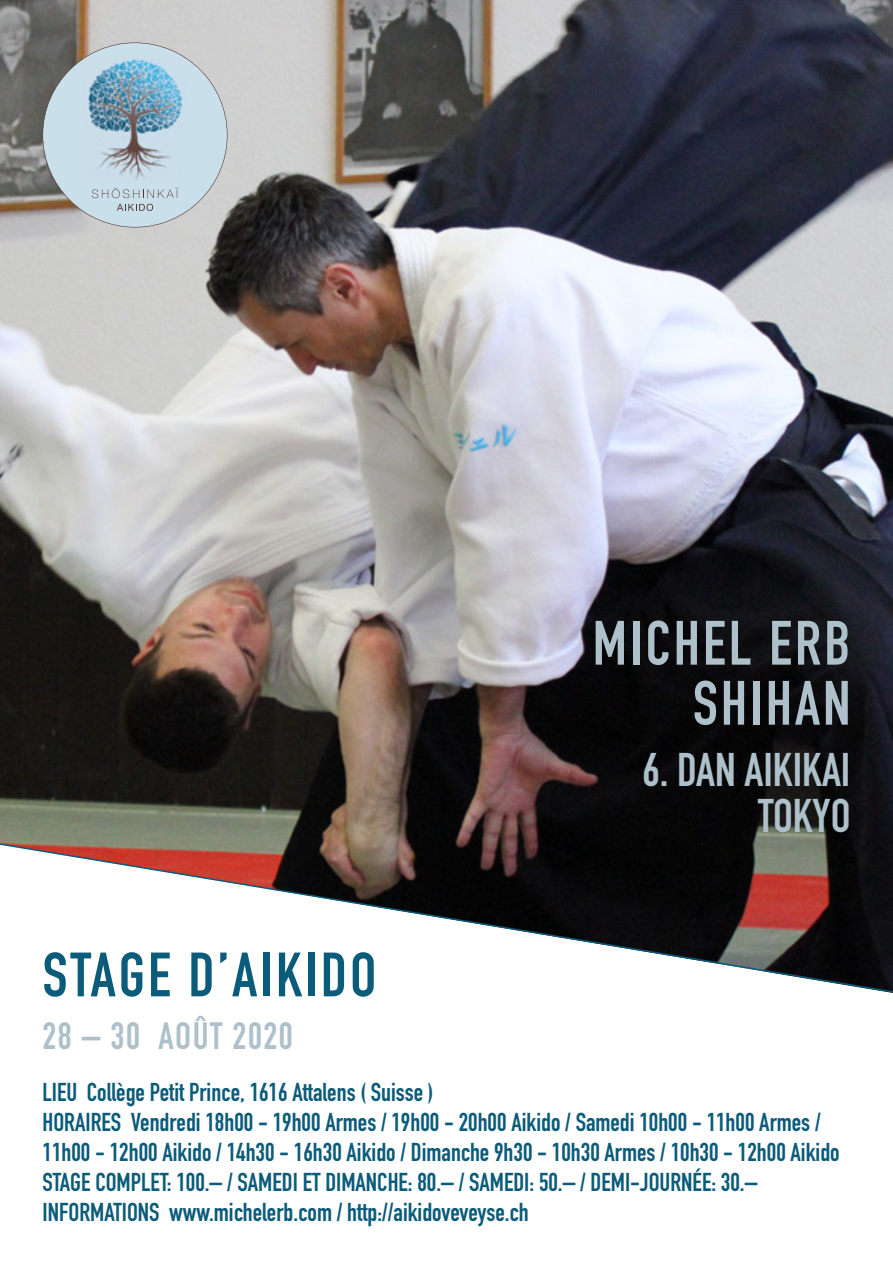
<style>
.page{position:relative;width:893px;height:1263px;background:#fff}
.page>*{position:absolute;margin:0;border:0;box-sizing:border-box;transform-origin:0 0}
.t1{font:700 61.5px/60px "DIN Condensed";letter-spacing:.05em;color:#aec1ca;text-align:right}
.t2{font:700 61.5px "DIN Condensed";letter-spacing:.05em;color:#0b5b7a}
.t3{font:700 46.5px/46.5px "DIN Condensed";color:#aec1ca;text-align:right}
.t4{font:700 37.5px "DIN Condensed";letter-spacing:.04em;color:#aec1ca}
.t5{font:700 25.5px/30px "DIN Condensed";color:#0b5b7a}
</style>
<div class="page">
<img style="left:0;top:0;width:893px;height:839px">
<svg style="left:0;top:839px;width:893px;height:154px"></svg>
<img style="left:43px;top:43px;width:184px;height:184px">
<h1 class="t1" style="left:593px;top:613px;width:259px">MICHEL ERB<br>SHIHAN</h1>
<h2 class="t3" style="left:642px;top:746px;width:209px">6. DAN AIKIKAI<br>TOKYO</h2>
<h1 class="t2" style="left:43px;top:933px;width:335px">STAGE D’AIKIDO</h1>
<h3 class="t4" style="left:43px;top:1010px;width:252px">28 – 30 AOÛT 2020</h3>
<p class="t5" style="left:43px;top:1077px;width:799px">LIEU Collège Petit Prince, 1616 Attalens ( Suisse )<br>HORAIRES Vendredi 18h00 - 19h00 Armes / 19h00 - 20h00 Aikido / Samedi 10h00 - 11h00 Armes / 11h00 - 12h00 Aikido / 14h30 - 16h30 Aikido / Dimanche 9h30 - 10h30 Armes / 10h30 - 12h00 Aikido STAGE COMPLET: 100.– / SAMEDI ET DIMANCHE: 80.– / SAMEDI: 50.– / DEMI-JOURNÉE: 30.– INFORMATIONS www.michelerb.com / http://aikidoveveyse.ch</p>
</div>
